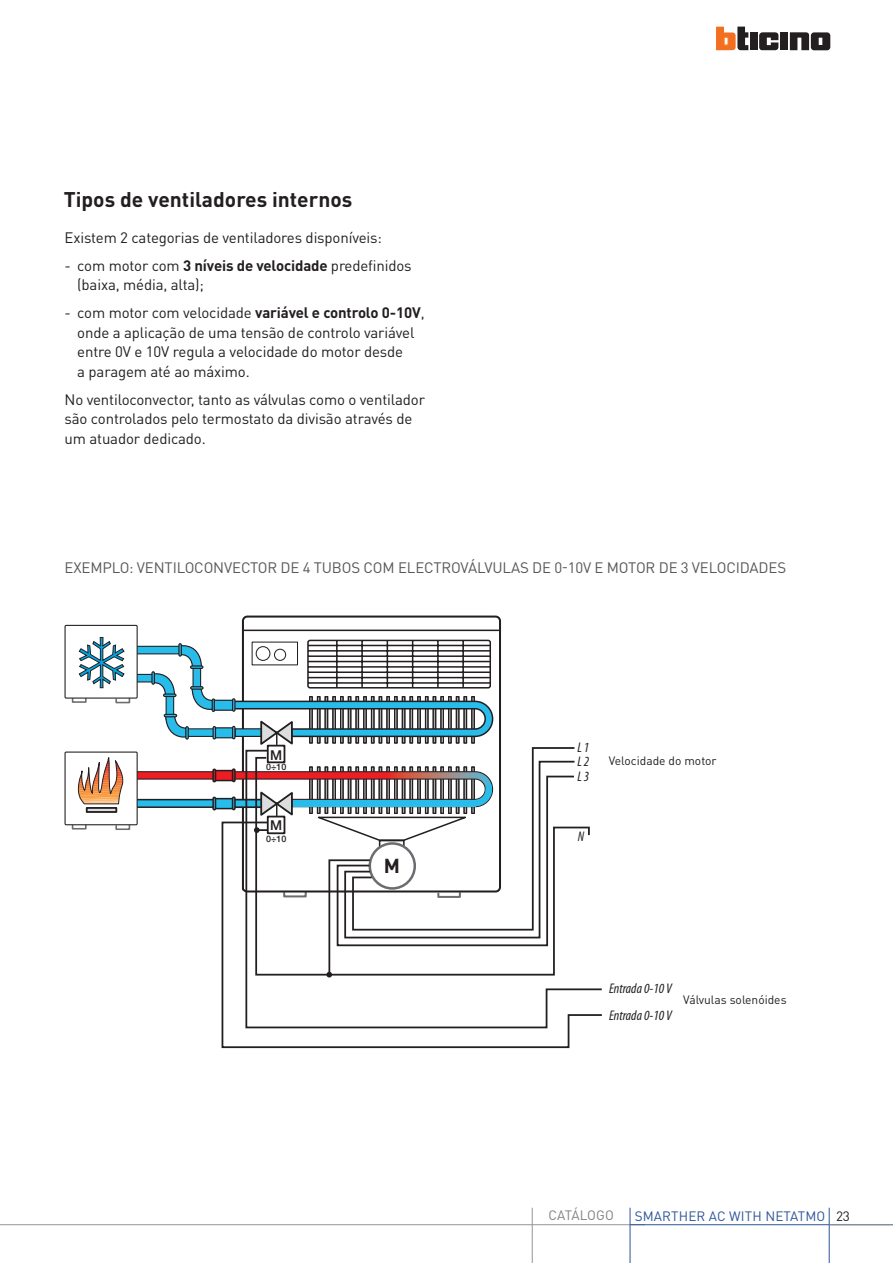
<style>
.page{position:relative;width:893px;height:1263px;background:#fff}
.page>*{position:absolute;margin:0;border:0;box-sizing:border-box;transform-origin:0 0}
.t1{font:700 21px "DIN Pro";color:#231f20}
.t2{font:700 19.95px "DIN Pro";color:#231f20}
.t3{font:15px/19.5px "DIN Pro";letter-spacing:-.01em;color:#231f20}
.t4{font:15px "DIN Pro";letter-spacing:-.01em;color:#57585a}
.t5{font:italic condensed 14.1px/14.5px "Myriad Pro";color:#231f20;text-align:justify}
.t6{font:13.5px "DIN Pro";letter-spacing:.01em;color:#2e5599}
.t7{font:13.5px "DIN Pro";color:#808285}
.t8{font:500 13.5px "Helvetica Neue";color:#231f20}
.t9{font:12px "DIN Pro";color:#231f20}
.t10{font:500 8.85px "Helvetica Neue";color:#231f20}
.s1{font-weight:700}
.s2{color:#231f20}
</style>
<div class="page">
<hr style="left:0;top:1224px;width:645px;height:1px;background:#939598">
<hr style="left:829px;top:1208px;width:1px;height:55px;background:#2e5599">
<hr style="left:630px;top:1208px;width:1px;height:55px;background:#2e5599">
<hr style="left:630px;top:1224px;width:263px;height:1px;background:#2e5599">
<hr style="left:829px;top:1224px;width:64px;height:1px;background:#939598">
<hr style="left:532px;top:1208px;width:1px;height:55px;background:#939598">
<div style="left:750px;top:32px;width:8px;height:18px;background:#231f20"></div>
<div style="left:780px;top:32px;width:8px;height:18px;background:#231f20"></div>
<svg style="left:716px;top:27px;width:32px;height:23px"></svg>
<svg style="left:759px;top:32px;width:19px;height:18px"></svg>
<svg style="left:790px;top:32px;width:40px;height:18px"></svg>
<svg style="left:241px;top:615px;width:260px;height:14px"></svg>
<div style="left:65px;top:751px;width:73px;height:74px;border:1px solid #231f20"></div>
<div style="left:65px;top:625px;width:73px;height:74px;border:1px solid #231f20"></div>
<svg style="left:221px;top:977px;width:349px;height:72px"></svg>
<svg style="left:245px;top:977px;width:357px;height:52px"></svg>
<svg style="left:71px;top:629px;width:505px;height:348px"></svg>
<h1 class="t1" style="left:64px;top:182px;width:290px">Tipos de ventiladores internos</h1>
<p class="t3" style="left:65px;top:227px;width:319px">Existem 2 categorias de ventiladores disponíveis:</p>
<p class="t3" style="left:77px;top:255px;width:336px;text-indent:-13px">- com motor com <span class="s1">3 níveis de velocidade</span> predefinidos (baixa, média, alta);</p>
<p class="t3" style="left:77px;top:302px;width:349px;text-indent:-13px">- com motor com velocidade <span class="s1">variável e controlo 0-10V</span>, onde a aplicação de uma tensão de controlo variável entre 0V e 10V regula a velocidade do motor desde<br>a paragem até ao máximo.</p>
<p class="t3" style="left:65px;top:389px;width:362px">No ventiloconvector, tanto as válvulas como o ventilador são controlados pelo termostato da divisão através de um atuador dedicado.</p>
<p class="t4" style="left:65px;top:557px;width:723px">EXEMPLO: VENTILOCONVECTOR DE 4 TUBOS COM ELECTROVÁLVULAS DE 0-10V E MOTOR DE 3 VELOCIDADES</p>
<p class="t8" style="left:270px;top:744px;width:14px">M</p>
<p class="t10" style="left:266px;top:760px;width:22px">0÷10</p>
<p class="t8" style="left:270px;top:814px;width:14px">M</p>
<p class="t10" style="left:266px;top:831px;width:22px">0÷10</p>
<h2 class="t2" style="left:384px;top:852px;width:18px">M</h2>
<p class="t5" style="left:577px;top:740px;width:13px">L 1<br>L 2<br>L 3</p>
<p class="t9" style="left:609px;top:753px;width:109px">Velocidade do motor</p>
<p class="t5" style="left:578px;top:828px;width:8px">N</p>
<p class="t5" style="left:609px;top:974px;width:64px;line-height:27px">Entrada 0-10 V<br>Entrada 0-10 V</p>
<p class="t9" style="left:683px;top:992px;width:105px">Válvulas solenóides</p>
<p class="t7" style="left:548px;top:1206px;width:67px">CATÁLOGO</p>
<p class="t6" style="left:635px;top:1207px;width:217px">SMARTHER AC WITH NETATMO <span class="s2">23</span></p>
</div>
